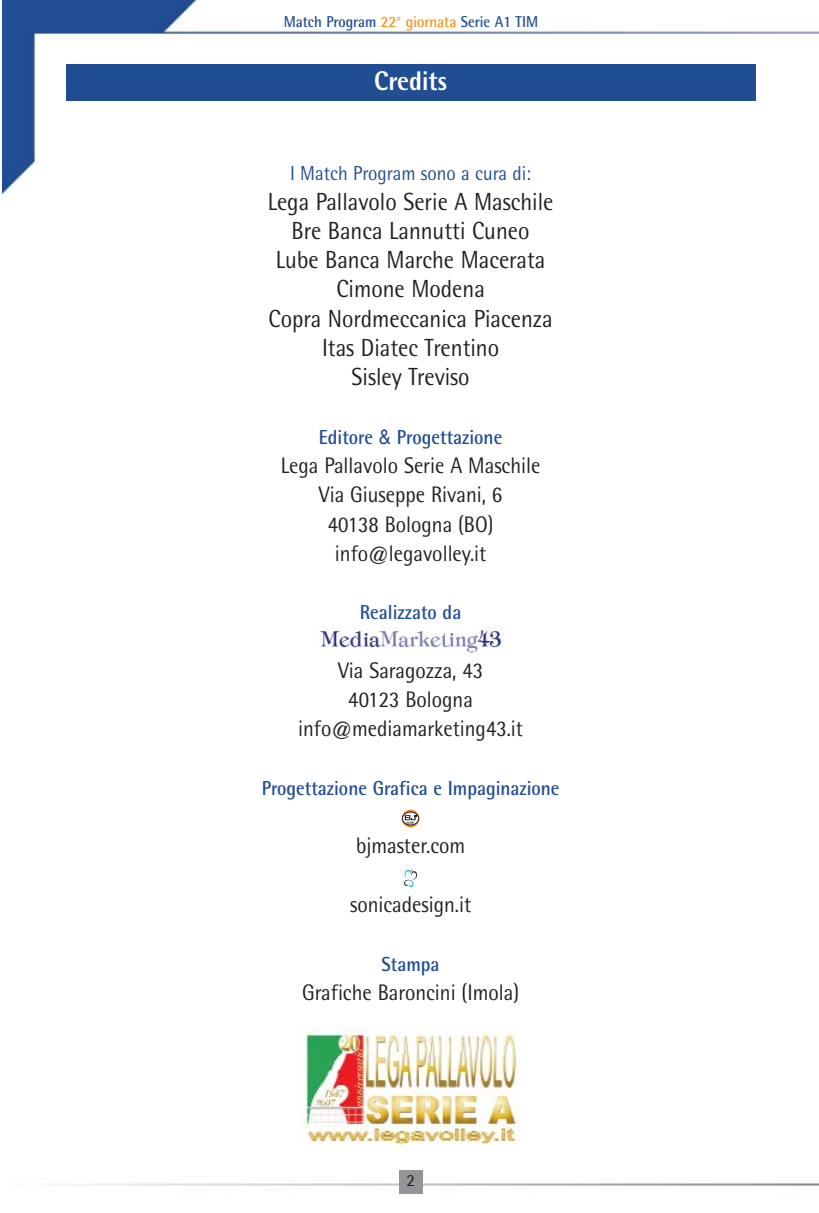
<style>
.page{position:relative;width:819px;height:1213px;background:#fff}
.page>*{position:absolute;margin:0;border:0;box-sizing:border-box;transform-origin:0 0}
.t1{font:800 27px "Rotis Semi Sans";color:#fff;scale:.92 1}
.t2{font:24.75px/29.2px "Rotis Semi Sans";color:#231f20;text-align:center;scale:.92 1}
.t3{font:22.5px/29.2px "Rotis Semi Sans";color:#231f20;text-align:center;scale:.92 1}
.t4{font:700 20.25px "Rotis Semi Sans";color:#214d93;scale:.92 1}
.t5{font:20.25px "Rotis Semi Sans";color:#214d93;scale:.92 1}
.t6{font:16.88px "Rotis Semi Sans";color:#231f20}
.t7{font:700 15.75px "Rotis Semi Sans";color:#214d93;scale:.92 1}
.s1{color:#f7931d}
.s2{font-family:"Helvetica";font-weight:400}
</style>
<div class="page">
<img style="left:2px;top:1px;width:817px;height:1193px">
<div style="left:399px;top:1170px;width:23px;height:23px;background:#939598"></div>
<div style="left:66px;top:64px;width:689px;height:37px;background:#214d93"></div>
<img style="left:315px;top:627px;width:191px;height:27px">
<svg style="left:401px;top:808px;width:19px;height:20px"></svg>
<svg style="left:402px;top:811px;width:17px;height:14px"></svg>
<svg style="left:405px;top:815px;width:11px;height:9px"></svg>
<svg style="left:403px;top:868px;width:14px;height:19px"></svg>
<div style="left:66px;top:1026px;width:689px;height:122px;background:#fff"></div>
<img style="left:299px;top:1027px;width:223px;height:118px">
<p class="t7" style="left:284px;top:16px;width:278px">Match Program <span class="s1">22° giornata</span> Serie A1 TIM</p>
<p class="t1" style="left:374px;top:72px;width:81px">Credits</p>
<p class="t5" style="left:290px;top:166px;width:263px">I Match Program sono a cura di:</p>
<p class="t2" style="left:268px;top:189px;width:312px">Lega Pallavolo Serie A Maschile<br>Bre Banca Lannutti Cuneo<br>Lube Banca Marche Macerata<br>Cimone Modena<br>Copra Nordmeccanica Piacenza<br>Itas Diatec Trentino<br>Sisley Treviso</p>
<p class="t4" style="left:319px;top:430px;width:201px">Editore <span class="s2">&amp;</span> Progettazione</p>
<p class="t3" style="left:281px;top:453px;width:284px">Lega Pallavolo Serie A Maschile<br>Via Giuseppe Rivani, 6<br>40138 Bologna (BO) info@legavolley.it</p>
<p class="t4" style="left:360px;top:605px;width:112px">Realizzato da</p>
<p class="t3" style="left:298px;top:657px;width:246px">Via Saragozza, 43<br>40123 Bologna info@mediamarketing43.it</p>
<p class="t4" style="left:262px;top:781px;width:325px">Progettazione Grafica e Impaginazione</p>
<p class="t3" style="left:356px;top:833px;width:120px">bjmaster.com</p>
<p class="t3" style="left:350px;top:891px;width:133px">sonicadesign.it</p>
<p class="t4" style="left:381px;top:956px;width:65px">Stampa</p>
<p class="t3" style="left:302px;top:979px;width:237px">Grafiche Baroncini (Imola)</p>
<p class="t6" style="left:406px;top:1174px;width:10px">2</p>
</div>
